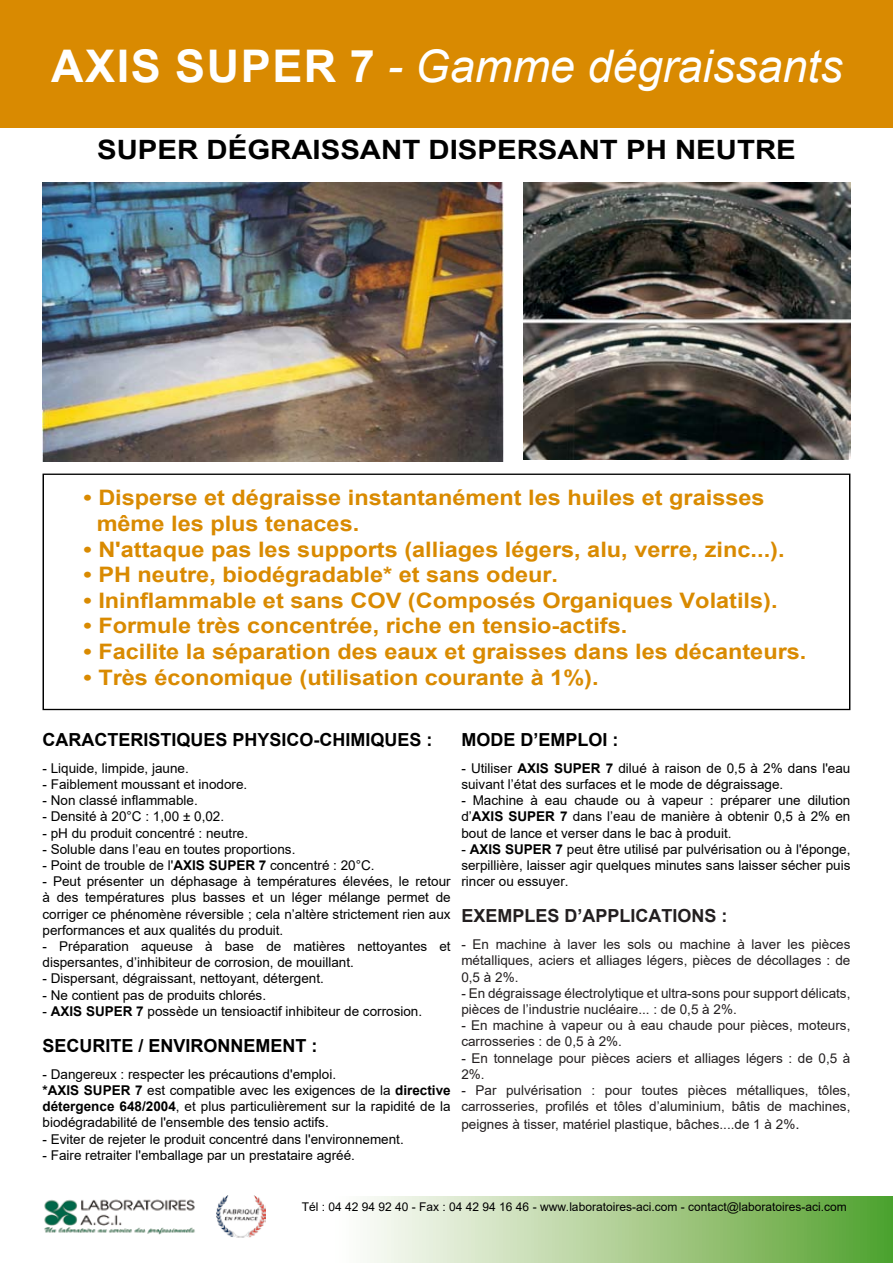
<style>
.page{position:relative;width:893px;height:1263px;background:#fff}
.page>*{position:absolute;margin:0;border:0;box-sizing:border-box;transform-origin:0 0}
.t1{font:italic 45px "Arial";color:#fff}
.t2{font:700 45px "Arial";color:#fff}
.t3{font:700 26.7px "Arial";color:#000;scale:1.1 1}
.t4{font:700 21.3px/25.7px "Arial";color:#d98a01;scale:1.1 1}
.t5{font:700 18px "Arial";color:#000}
.t6{font:700 18px "Arial";color:#231f20}
.t7{font:13.5px/16.2px "Arial";color:#000}
.t8{font:13.5px/16.2px "Arial";color:#231f20}
.t9{font:12px "Arial";color:#000}
.s1{font-weight:700;font-style:normal}
.s2{font-weight:700}
.s3{font-size:15px}
</style>
<div class="page">
<div style="left:0;top:0;width:893px;height:127px;background:#d98a01"></div>
<div style="left:43px;top:473px;width:807px;height:237px;border:1px solid #000"></div>
<svg style="left:216px;top:1196px;width:677px;height:67px"></svg>
<img style="left:44px;top:1199px;width:151px;height:36px">
<img style="left:43px;top:183px;width:461px;height:279px">
<img style="left:523px;top:183px;width:327px;height:277px">
<img style="left:217px;top:1196px;width:48px;height:42px">
<h1 class="t2" style="left:51px;top:35px;width:28px">axis</h1>
<h1 class="t1" style="left:175px;top:37px;width:669px"><span class="s1">SUPER 7</span> - Gamme dégraissants</h1>
<h2 class="t3" style="left:97px;top:131px;width:176px">SUPER dégraissant</h2>
<h2 class="t3" style="left:428px;top:131px;width:335px">DISPERSANT PH NEUTRE</h2>
<h3 class="t4" style="left:97px;top:485px;width:609px;text-indent:-13px">• Disperse et dégraisse instantanément les huiles et graisses même les plus tenaces.</h3>
<h3 class="t4" style="left:84px;top:536px;width:639px">• N'attaque pas les supports (alliages légers, alu, verre, zinc...).</h3>
<h3 class="t4" style="left:84px;top:562px;width:433px">• PH neutre, biodégradable* et sans odeur.</h3>
<h3 class="t4" style="left:84px;top:588px;width:632px">• Ininflammable et sans COV (Composés Organiques Volatils).</h3>
<h3 class="t4" style="left:84px;top:613px;width:496px">• Formule très concentrée, riche en tensio-actifs.</h3>
<h3 class="t4" style="left:84px;top:639px;width:659px">• Facilite la séparation des eaux et graisses dans les décanteurs.</h3>
<h3 class="t4" style="left:84px;top:664px;width:470px">• Très économique (utilisation courante à 1%).</h3>
<h3 class="t5" style="left:43px;top:727px;width:392px">CARACTERISTIQUES PHYSICO-CHIMIQUES :</h3>
<p class="t7" style="left:43px;top:760px;width:148px">- Liquide, limpide, jaune.</p>
<p class="t7" style="left:43px;top:776px;width:206px">- Faiblement moussant et inodore.</p>
<p class="t7" style="left:43px;top:792px;width:157px">- Non classé inflammable.</p>
<p class="t7" style="left:43px;top:808px;width:183px">- Densité à 20°C : 1,00 ± 0,02.</p>
<p class="t7" style="left:43px;top:825px;width:207px">- pH du produit concentré : neutre.</p>
<p class="t7" style="left:43px;top:841px;width:254px">- Soluble dans l’eau en toutes proportions.</p>
<p class="t7" style="left:43px;top:857px;width:334px">- Point de trouble de l'<span class="s2">AXIS SUPER 7</span> concentré : 20°C.</p>
<p class="t7" style="left:43px;top:873px;width:410px;text-align:justify">- Peut présenter un déphasage à températures élevées, le retour à des températures plus basses et un léger mélange permet de corriger ce phénomène réversible ; cela n’altère strictement rien aux performances et aux qualités du produit.</p>
<p class="t7" style="left:43px;top:938px;width:410px">- Préparation aqueuse à base de matières nettoyantes et dispersantes, d’inhibiteur de corrosion, de mouillant.</p>
<p class="t7" style="left:43px;top:970px;width:283px">- Dispersant, dégraissant, nettoyant, détergent.</p>
<p class="t7" style="left:43px;top:987px;width:225px">- Ne contient pas de produits chlorés.</p>
<p class="t7" style="left:43px;top:1003px;width:381px">- <span class="s2">AXIS SUPER 7</span> possède un tensioactif inhibiteur de corrosion.</p>
<h3 class="t5" style="left:43px;top:1033px;width:120px">SECURITE / environnement</h3>
<h3 class="t5" style="left:312px;top:1033px;width:7px">:</h3>
<p class="t7" style="left:43px;top:1066px;width:410px">- Dangereux : respecter les précautions d'emploi.<br><span class="s2">*AXIS SUPER 7</span> est compatible avec les exigences de la <span class="s2">directive détergence 648/2004</span>, et plus particulièrement sur la rapidité de la biodégradabilité de l'ensemble des tensio actifs.</p>
<p class="t7" style="left:43px;top:1131px;width:363px">- Eviter de rejeter le produit concentré dans l'environnement.</p>
<p class="t7" style="left:43px;top:1147px;width:314px">- Faire retraiter l'emballage par un prestataire agréé.</p>
<h3 class="t5" style="left:461px;top:727px;width:159px">MODE D’EMPLOI :</h3>
<p class="t7" style="left:461px;top:760px;width:391px">- Utiliser <span class="s2">AXIS SUPER 7</span> dilué à raison de 0,5 à 2% dans l'eau suivant l’état des surfaces et le mode de dégraissage.</p>
<p class="t7" style="left:461px;top:792px;width:391px;text-align:justify">- Machine à eau chaude ou à vapeur : préparer une dilution d’<span class="s2">AXIS SUPER 7</span> dans l’eau de manière à obtenir 0,5 à 2% en bout de lance et verser dans le bac à produit.</p>
<p class="t7" style="left:461px;top:841px;width:391px;text-align:justify">- <span class="s2">AXIS SUPER 7</span> peut être utilisé par pulvérisation ou à l'éponge, serpillière, laisser agir quelques minutes sans laisser sécher puis rincer ou essuyer.</p>
<h3 class="t6" style="left:461px;top:903px;width:268px">EXEMPLES D’APPLICATIONS :</h3>
<p class="t8" style="left:461px;top:936px;width:391px;text-align:justify">- En machine à laver les sols ou machine à laver les pièces métalliques, aciers et alliages légers, pièces de décollages : de 0,5 à 2%.</p>
<p class="t8" style="left:461px;top:985px;width:391px">- En dégraissage électrolytique et ultra-sons pour support délicats, pièces de l’industrie nucléaire... : de 0,5 à 2%.</p>
<p class="t8" style="left:461px;top:1017px;width:391px">- En machine à vapeur ou à eau chaude pour pièces, moteurs, carrosseries : de 0,5 à 2%.</p>
<p class="t8" style="left:461px;top:1050px;width:391px">- En tonnelage pour pièces aciers et alliages légers : de 0,5 à<br>2%.</p>
<p class="t8" style="left:461px;top:1082px;width:391px">- Par pulvérisation : pour toutes pièces métalliques, tôles, carrosseries, profilés et tôles d’aluminium, bâtis de machines,</p>
<p class="t8" style="left:461px;top:1116px;width:340px">peignes à tisser, matériel plastique, bâches....de 1 à 2%<span class="s3">.</span></p>
<p class="t9" style="left:302px;top:1198px;width:547px">Tél : 04 42 94 92 40 - Fax : 04 42 94 16 46 - www.laboratoires-aci.com - contact@laboratoires-aci.com</p>
</div>
